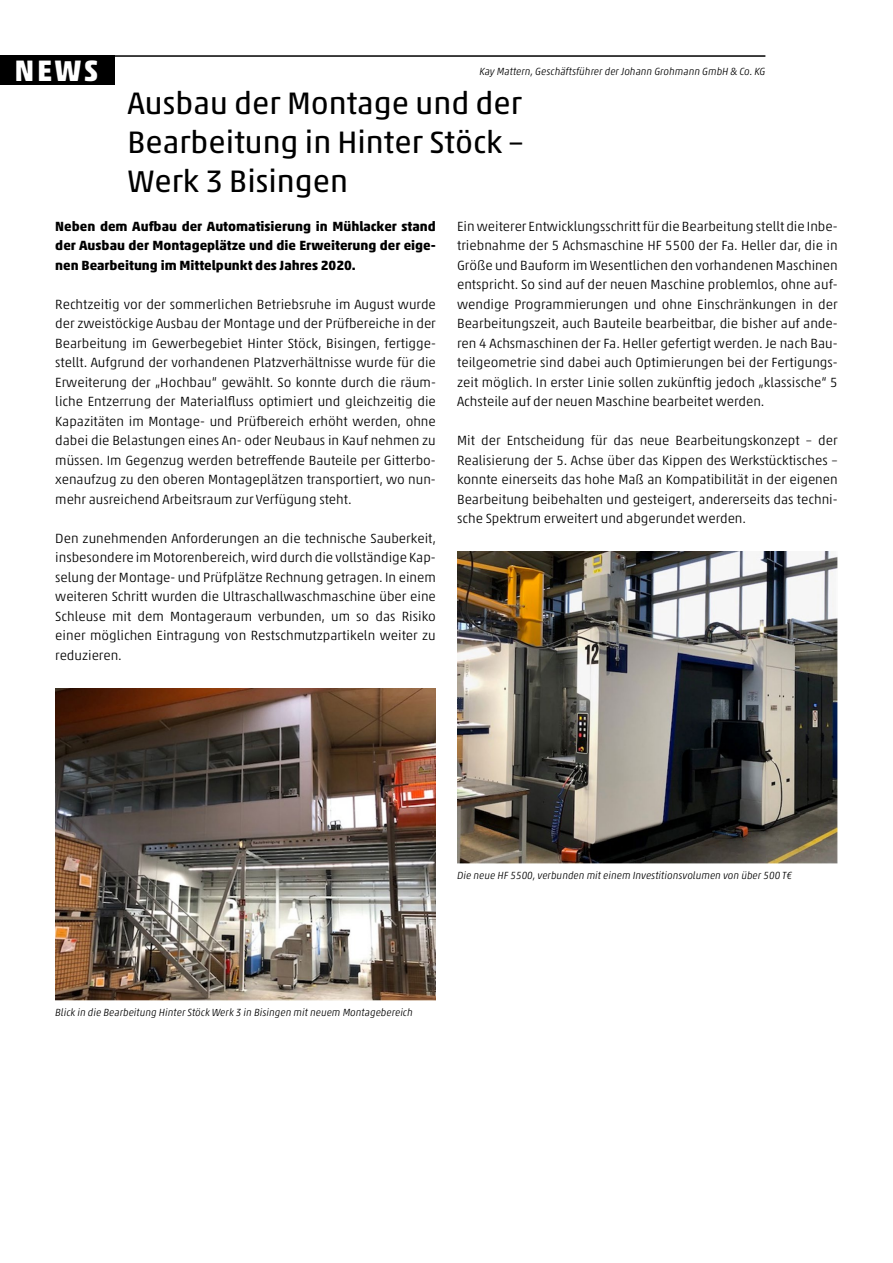
<style>
.page{position:relative;width:893px;height:1263px;background:#fff}
.page>*{position:absolute;margin:0;border:0;box-sizing:border-box;transform-origin:0 0}
.t1{font:31.5px/39px "Akko Pro";color:#000;text-align:justify}
.t2{font:700 30px "Akko Pro";color:#fff}
.t3{font:300 13.5px/19.5px "Akko Pro";color:#000;text-align:justify}
.t4{font:700 13.5px/19.5px "Akko Pro";color:#000;text-align:justify}
.t5{font:italic 300 10.5px "Akko Pro";color:#000}
</style>
<div class="page">
<img style="left:55px;top:688px;width:381px;height:312px">
<img style="left:457px;top:552px;width:381px;height:312px">
<div style="left:0;top:55px;width:115px;height:30px;background:#000"></div>
<hr style="left:0;top:55px;width:765px;height:2px;background:#000">
<h2 class="t2" style="left:15px;top:52px;width:85px">NEWS</h2>
<p class="t5" style="left:480px;top:65px;width:287px">Kay Mattern, Geschäftsführer der Johann Grohmann GmbH &amp; Co. KG</p>
<h1 class="t1" style="left:128px;top:83px;width:398px">Ausbau der Montage und der Bearbeitung in Hinter Stöck – Werk 3 Bisingen</h1>
<p class="t4" style="left:55px;top:216px;width:382px">Neben dem Aufbau der Automatisierung in Mühlacker stand der Ausbau der Montageplätze und die Erweiterung der eige&shy;nen Bearbeitung im Mittelpunkt des Jahres 2020.</p>
<p class="t3" style="left:55px;top:294px;width:382px">Rechtzeitig vor der sommerlichen Betriebsruhe im August wurde der zweistöckige Ausbau der Montage und der Prüfbereiche in der Bearbeitung im Gewerbegebiet Hinter Stöck, Bisingen, fertigge&shy;stellt. Aufgrund der vorhandenen Platzverhältnisse wurde für die Erweiterung der „Hochbau“ gewählt. So konnte durch die räum&shy;liche Entzerrung der Materialfluss optimiert und gleichzeitig die Kapazitäten im Montage- und Prüfbereich erhöht werden, ohne dabei die Belastungen eines An- oder Neubaus in Kauf nehmen zu müssen. Im Gegenzug werden betreffende Bauteile per Gitterbo&shy;xenaufzug zu den oberen Montageplätzen transportiert, wo nun&shy;mehr ausreichend Arbeitsraum zur Verfügung steht.</p>
<p class="t3" style="left:55px;top:528px;width:382px">Den zunehmenden Anforderungen an die technische Sauberkeit, insbesondere im Motorenbereich, wird durch die vollständige Kap&shy;selung der Montage- und Prüfplätze Rechnung getragen. In einem weiteren Schritt wurden die Ultraschallwaschmaschine über eine Schleuse mit dem Montageraum verbunden, um so das Risiko einer möglichen Eintragung von Restschmutzpartikeln weiter zu reduzieren.</p>
<p class="t3" style="left:457px;top:216px;width:382px">Ein weiterer Entwicklungsschritt für die Bearbeitung stellt die Inbe&shy;triebnahme der 5 Achsmaschine HF 5500 der Fa. Heller dar, die in Größe und Bauform im Wesentlichen den vorhandenen Maschinen entspricht. So sind auf der neuen Maschine problemlos, ohne auf&shy;wendige Programmierungen und ohne Einschränkungen in der Bearbeitungszeit, auch Bauteile bearbeitbar, die bisher auf ande&shy;ren 4 Achsmaschinen der Fa. Heller gefertigt werden. Je nach Bau&shy;teilgeometrie sind dabei auch Optimierungen bei der Fertigungs&shy;zeit möglich. In erster Linie sollen zukünftig jedoch „klassische“ 5<br>Achsteile auf der neuen Maschine bearbeitet werden.</p>
<p class="t3" style="left:457px;top:431px;width:382px">Mit der Entscheidung für das neue Bearbeitungskonzept – der Realisierung der 5. Achse über das Kippen des Werkstücktisches – konnte einerseits das hohe Maß an Kompatibilität in der eigenen Bearbeitung beibehalten und gesteigert, andererseits das techni&shy;sche Spektrum erweitert und abgerundet werden.</p>
<p class="t5" style="left:457px;top:869px;width:337px">Die neue HF 5500, verbunden mit einem Investitionsvolumen von über 500 T€</p>
<p class="t5" style="left:55px;top:1006px;width:359px">Blick in die Bearbeitung Hinter Stöck Werk 3 in Bisingen mit neuem Montagebereich</p>
</div>
